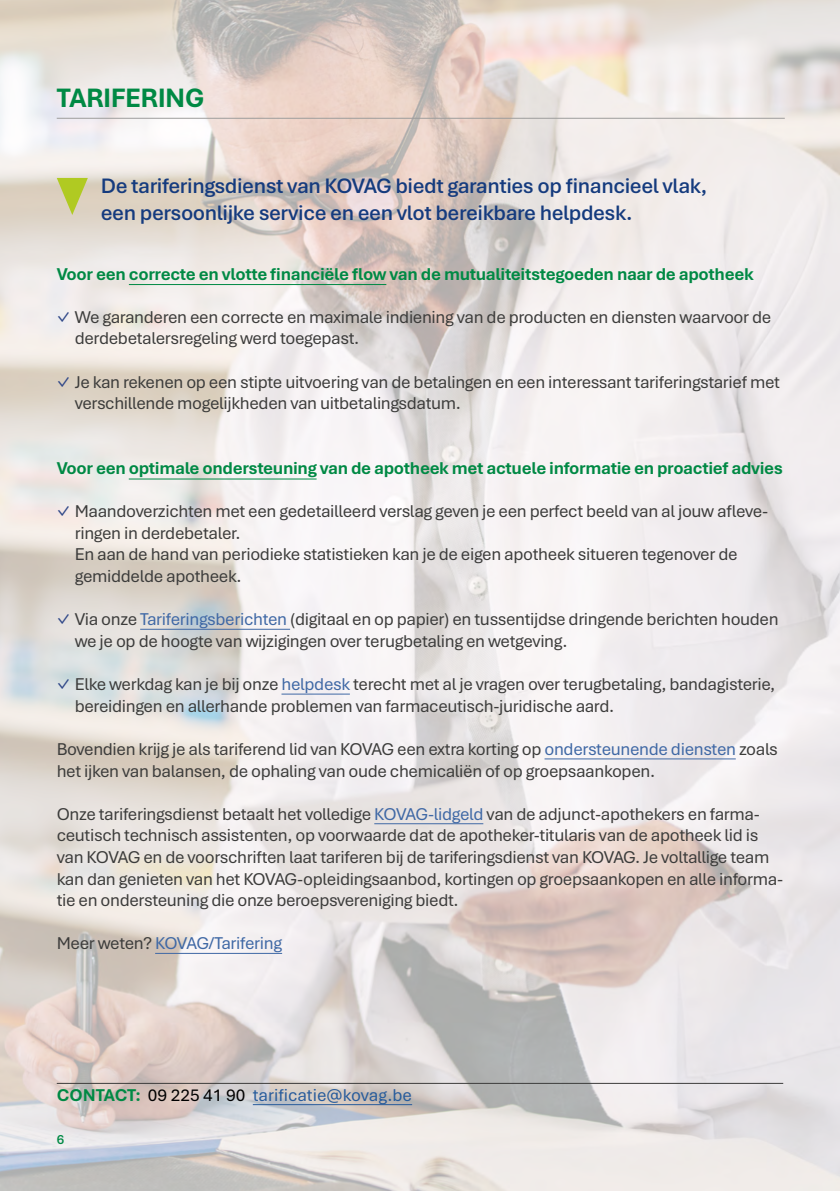
<style>
.page{position:relative;width:840px;height:1191px;background:#fff}
.page>*{position:absolute;margin:0;border:0;box-sizing:border-box;transform-origin:0 0}
.t1{font:700 28px "Aptos Display";color:#008944}
.t2{font:600 22px/26.4px "Aptos";letter-spacing:-.02em;color:#153b7e}
.t3{font:18px/21.6px "Aptos";letter-spacing:-.02em;color:#3c3c3b}
.t4{font:700 18px "Aptos";letter-spacing:-.02em;color:#008944}
.t5{font:18px "Aptos";color:#275b9b}
.t6{font:18px "Aptos";letter-spacing:-.02em;color:#3f68a5}
.t7{font:600 14px "Aptos";color:#008944}
.s1{color:#304888}
.s2{color:#3f68a5}
.s3{color:#3c3c3b}
.s4{font-weight:700;color:#008944}
.s5{color:#000}
</style>
<div class="page">
<img style="left:0;top:0;width:839px;height:1191px">
<hr style="left:57px;top:118px;width:727px;height:1px;background:#9d9d9c">
<hr style="left:129px;top:284px;width:257px;height:1px;background:#008944">
<hr style="left:129px;top:479px;width:187px;height:1px;background:#008944">
<hr style="left:140px;top:629px;width:150px;height:1px;background:#3f68a5">
<hr style="left:281px;top:694px;width:68px;height:1px;background:#3f68a5">
<hr style="left:544px;top:758px;width:191px;height:1px;background:#3f68a5">
<hr style="left:374px;top:823px;width:109px;height:1px;background:#3f68a5">
<hr style="left:155px;top:953px;width:127px;height:1px;background:#3f68a5">
<hr style="left:57px;top:1083px;width:725px;height:1px;background:#3c3c3b">
<hr style="left:253px;top:1104px;width:159px;height:1px;background:#275b9b">
<svg style="left:57px;top:178px;width:31px;height:37px"></svg>
<h1 class="t1" style="left:57px;top:78px;width:149px">TARIFERING</h1>
<p class="t2" style="left:101px;top:172px;width:607px">De tariferingsdienst van KOVAG biedt garanties op financieel vlak, een persoonlijke service en een vlot bereikbare helpdesk.</p>
<p class="t4" style="left:57px;top:261px;width:698px">Voor een correcte en vlotte financiële flow van de mutualiteitstegoeden naar de apotheek</p>
<p class="t3" style="left:75px;top:305px;width:697px;text-indent:-18px"><span class="s1">✓</span> We garanderen een correcte en maximale indiening van de producten en diensten waarvoor de derdebetalersregeling werd toegepast.</p>
<p class="t3" style="left:75px;top:370px;width:706px;text-indent:-18px"><span class="s1">✓</span> Je kan rekenen op een stipte uitvoering van de betalingen en een interessant tariferingstarief met verschillende mogelijkheden van uitbetalingsdatum.</p>
<p class="t4" style="left:57px;top:456px;width:727px">Voor een optimale ondersteuning van de apotheek met actuele informatie en proactief advies</p>
<p class="t3" style="left:75px;top:500px;width:694px;text-indent:-18px"><span class="s1">✓</span> Maandoverzichten met een gedetailleerd verslag geven je een perfect beeld van al jouw afleve&shy;ringen in derdebetaler.<br>En aan de hand van periodieke statistieken kan je de eigen apotheek situeren tegenover de gemiddelde apotheek.</p>
<p class="t3" style="left:75px;top:608px;width:705px;text-indent:-18px"><span class="s1">✓</span> Via onze <span class="s2">Tariferingsberichten</span> (digitaal en op papier) en tussentijdse dringende berichten houden we je op de hoogte van wijzigingen over terugbetaling en wetgeving.</p>
<p class="t3" style="left:75px;top:672px;width:701px;text-indent:-18px"><span class="s1">✓</span> Elke werkdag kan je bij onze <span class="s2">helpdesk</span> terecht met al je vragen over terugbetaling, bandagisterie, bereidingen en allerhande problemen van farmaceutisch-juridische aard.</p>
<p class="t3" style="left:57px;top:737px;width:722px">Bovendien krijg je als tariferend lid van KOVAG een extra korting op <span class="s2">ondersteunende diensten</span> zoals het ijken van balansen, de ophaling van oude chemicaliën of op groepsaankopen.</p>
<p class="t3" style="left:57px;top:802px;width:727px">Onze tariferingsdienst betaalt het volledige <span class="s2">KOVAG-lidgeld</span> van de adjunct-apothekers en farma&shy;ceutisch technisch assistenten, op voorwaarde dat de apotheker-titularis van de apotheek lid is van KOVAG en de voorschriften laat tariferen bij de tariferingsdienst van KOVAG. Je voltallige team kan dan genieten van het KOVAG-opleidingsaanbod, kortingen op groepsaankopen en alle informa&shy;tie en ondersteuning die onze beroepsvereniging biedt.</p>
<p class="t6" style="left:57px;top:931px;width:227px"><span class="s3">Meer weten?</span> KOVAG/Tarifering</p>
<p class="t5" style="left:57px;top:1082px;width:357px"><span class="s4">CONTACT:</span> <span class="s5">09 225 41 90</span> tarificatie@kovag.be</p>
<p class="t7" style="left:57px;top:1129px;width:9px">6</p>
</div>
